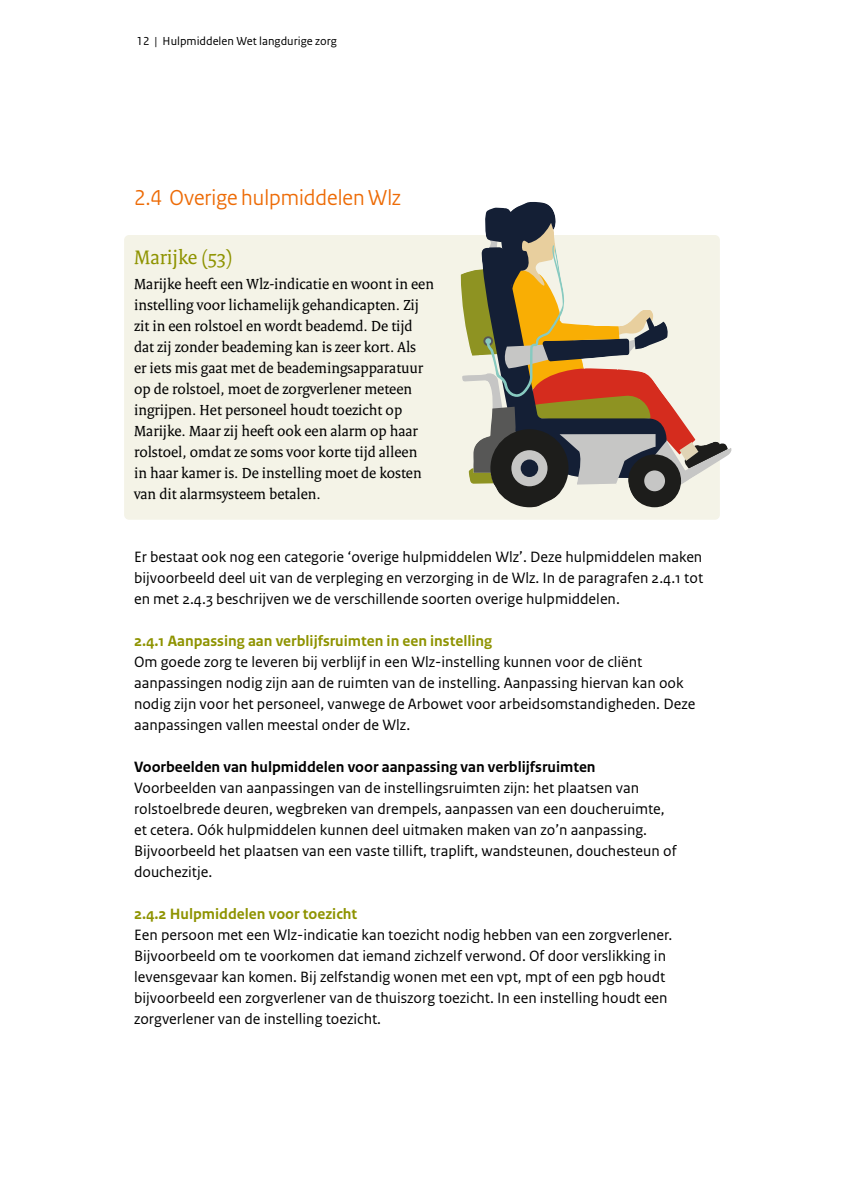
<style>
.page{position:relative;width:844px;height:1191px;background:#fff}
.page>*{position:absolute;margin:0;border:0;box-sizing:border-box;transform-origin:0 0}
.t1{font:22.75px "Rijksoverheid Sans Heading";color:#ed6b06}
.t2{font:21px "Rijksoverheid Serif";color:#8e9300}
.t3{font:15.75px/21px "Rijksoverheid Sans Text";color:#000}
.t4{font:15.75px/21px "Rijksoverheid Serif";color:#000}
.t5{font:700 15.75px "Rijksoverheid Sans Text";color:#8e9300}
.t6{font:700 15.75px "Rijksoverheid Sans Text";color:#000}
.t7{font:12.25px "Rijksoverheid Sans Text";color:#000}
</style>
<div class="page">
<div style="left:124px;top:235px;width:595px;height:285px;background:#f4f3e7;border-radius:5px"></div>
<div style="left:628px;top:454px;width:53px;height:53px;background:#1d1d1b;border-radius:50%"></div>
<div style="left:644px;top:470px;width:21px;height:21px;background:#c6c6c5;border-radius:50%"></div>
<div style="left:490px;top:429px;width:78px;height:78px;background:#1d1d1b;border-radius:50%"></div>
<svg style="left:460px;top:202px;width:272px;height:286px"></svg>
<p class="t7" style="left:136px;top:34px;width:202px">12 | Hulpmiddelen Wet langdurige zorg</p>
<h1 class="t1" style="left:134px;top:184px;width:268px">2.4 Overige hulpmiddelen Wlz</h1>
<h2 class="t2" style="left:134px;top:245px;width:100px">Marijke (53)</h2>
<p class="t4" style="left:134px;top:273px;width:301px">Marijke heeft een Wlz-indicatie en woont in een instelling voor lichamelijk gehandicapten. Zij zit in een rolstoel en wordt beademd. De tijd dat zij zonder beademing kan is zeer kort. Als<br>er iets mis gaat met de beademingsapparatuur op de rolstoel, moet de zorgverlener meteen ingrijpen. Het personeel houdt toezicht op Marijke. Maar zij heeft ook een alarm op haar rolstoel, omdat ze soms voor korte tijd alleen in haar kamer is. De instelling moet de kosten van dit alarmsysteem betalen.</p>
<p class="t3" style="left:134px;top:546px;width:570px;text-align:justify">Er bestaat ook nog een categorie ‘overige hulpmiddelen Wlz’. Deze hulpmiddelen maken bijvoorbeeld deel uit van de verpleging en verzorging in de Wlz. In de paragrafen 2.4.1 tot en met 2.4.3 beschrijven we de verschillende soorten overige hulpmiddelen.</p>
<p class="t5" style="left:134px;top:632px;width:359px">2.4.1 Aanpassing aan verblijfsruimten in een instelling</p>
<p class="t3" style="left:134px;top:651px;width:562px">Om goede zorg te leveren bij verblijf in een Wlz-instelling kunnen voor de cliënt aanpassingen nodig zijn aan de ruimten van de instelling. Aanpassing hiervan kan ook nodig zijn voor het personeel, vanwege de Arbowet voor arbeidsomstandigheden. Deze aanpassingen vallen meestal onder de Wlz.</p>
<p class="t6" style="left:134px;top:757px;width:463px">Voorbeelden van hulpmiddelen voor aanpassing van verblijfsruimten</p>
<p class="t3" style="left:134px;top:777px;width:544px">Voorbeelden van aanpassingen van de instellingsruimten zijn: het plaatsen van rolstoelbrede deuren, wegbreken van drempels, aanpassen van een doucheruimte, et cetera. Oók hulpmiddelen kunnen deel uitmaken maken van zo’n aanpassing.<br>Bijvoorbeeld het plaatsen van een vaste tillift, traplift, wandsteunen, douchesteun of douchezitje.</p>
<p class="t5" style="left:134px;top:904px;width:225px">2.4.2 Hulpmiddelen voor toezicht</p>
<p class="t3" style="left:134px;top:924px;width:539px">Een persoon met een Wlz-indicatie kan toezicht nodig hebben van een zorgverlener.<br>Bijvoorbeeld om te voorkomen dat iemand zichzelf verwond. Of door verslikking in levensgevaar kan komen. Bij zelfstandig wonen met een vpt, mpt of een pgb houdt bijvoorbeeld een zorgverlener van de thuiszorg toezicht. In een instelling houdt een zorgverlener van de instelling toezicht.</p>
</div>
